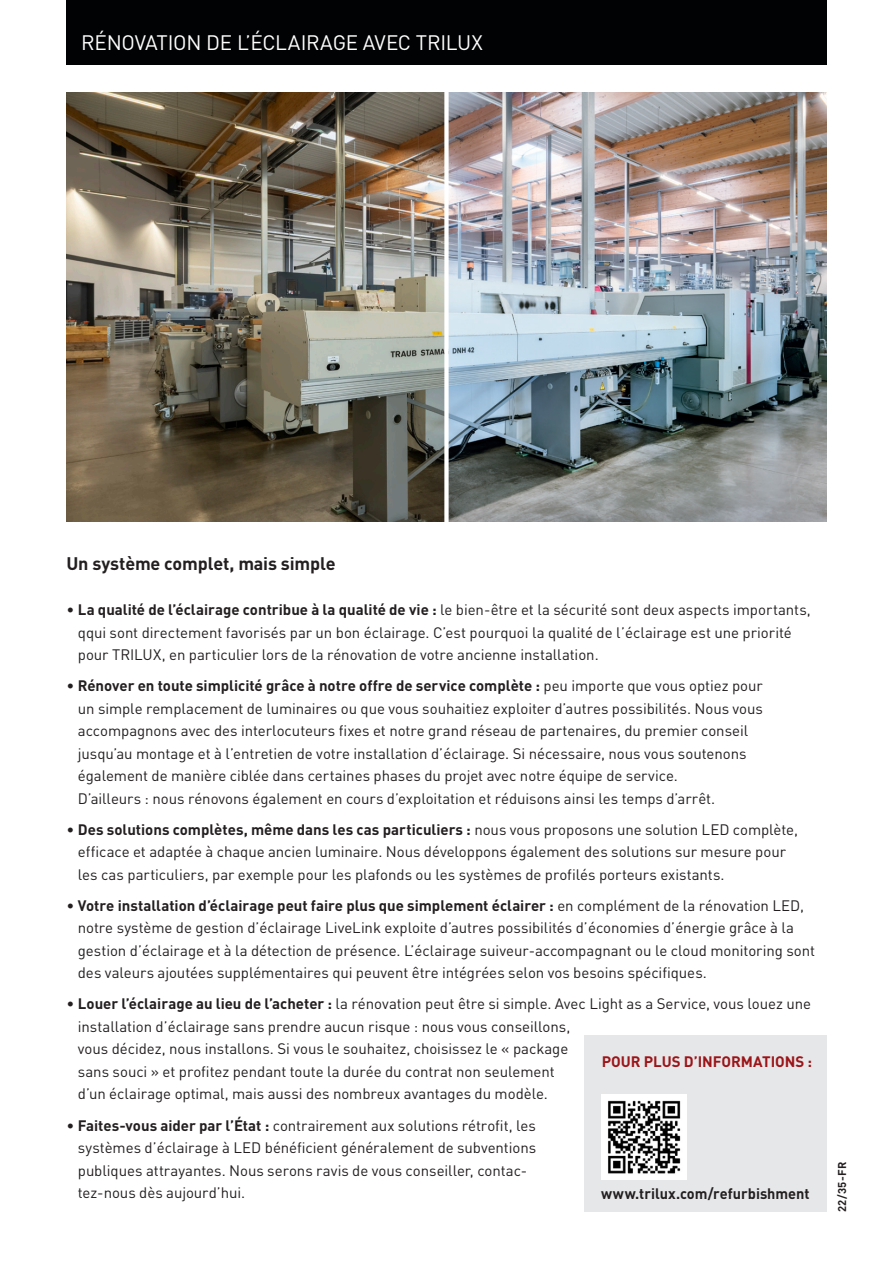
<style>
.page{position:relative;width:893px;height:1263px;background:#fff}
.page>*{position:absolute;margin:0;border:0;box-sizing:border-box;transform-origin:0 0}
.t1{font:20.7px "Trilux DIN";letter-spacing:-.015em;color:#fff}
.t2{font:700 18px "Trilux DIN";letter-spacing:-.01em;color:#231f20}
.t3{font:15px/22.5px "Trilux DIN";letter-spacing:-.005em;color:#231f20}
.t4{font:700 15px "Trilux DIN";color:#231f20}
.t5{font:700 15px "Trilux DIN";color:#9c1418}
.t6{font:700 11.25px "Trilux DIN";color:#231f20}
.s1{font-weight:700}
</style>
<div class="page">
<div style="left:66px;top:0;width:760px;height:65px;background:#010203"></div>
<img style="left:66px;top:92px;width:378px;height:429px">
<img style="left:449px;top:92px;width:377px;height:429px">
<div style="left:584px;top:1035px;width:242px;height:177px;background:#e6e7e9"></div>
<img style="left:602px;top:1095px;width:84px;height:84px">
<h1 class="t1" style="left:81px;top:29px;width:403px">RÉNOVATION DE L’ÉCLAIRAGE AVEC TRILUX</h1>
<p class="t2" style="left:66px;top:552px;width:271px">Un système complet, mais simple</p>
<p class="t3" style="left:78px;top:599px;width:734px;text-indent:-11px">• <span class="s1">La qualité de l’éclairage contribue à la qualité de vie :</span> le bien-être et la sécurité sont deux aspects importants, qqui sont directement favorisés par un bon éclairage. C’est pourquoi la qualité de l’éclairage est une priorité pour TRILUX, en particulier lors de la rénovation de votre ancienne installation.</p>
<p class="t3" style="left:78px;top:675px;width:687px;text-indent:-11px">• <span class="s1">Rénover en toute simplicité grâce à notre offre de service complète :</span> peu importe que vous optiez pour un simple remplacement de luminaires ou que vous souhaitiez exploiter d’autres possibilités. Nous vous accompagnons avec des interlocuteurs fixes et notre grand réseau de partenaires, du premier conseil jusqu’au montage et à l’entretien de votre installation d’éclairage. Si nécessaire, nous vous soutenons également de manière ciblée dans certaines phases du projet avec notre équipe de service.<br>D’ailleurs : nous rénovons également en cours d’exploitation et réduisons ainsi les temps d’arrêt.</p>
<p class="t3" style="left:78px;top:818px;width:722px;text-indent:-11px">• <span class="s1">Des solutions complètes, même dans les cas particuliers :</span> nous vous proposons une solution LED complète, efficace et adaptée à chaque ancien luminaire. Nous développons également des solutions sur mesure pour les cas particuliers, par exemple pour les plafonds ou les systèmes de profilés porteurs existants.</p>
<p class="t3" style="left:78px;top:894px;width:739px;text-indent:-11px">• <span class="s1">Votre installation d’éclairage peut faire plus que simplement éclairer :</span> en complément de la rénovation LED, notre système de gestion d’éclairage LiveLink exploite d’autres possibilités d’économies d’énergie grâce à la gestion d’éclairage et à la détection de présence. L’éclairage suiveur-accompagnant ou le cloud monitoring sont des valeurs ajoutées supplémentaires qui peuvent être intégrées selon vos besoins spécifiques.</p>
<p class="t3" style="left:78px;top:993px;width:735px;text-indent:-11px">• <span class="s1">Louer l’éclairage au lieu de l’acheter :</span> la rénovation peut être si simple. Avec Light as a Service, vous louez une installation d’éclairage sans prendre aucun risque : nous vous conseillons,<br>vous décidez, nous installons. Si vous le souhaitez, choisissez le « package<br>sans souci » et profitez pendant toute la durée du contrat non seulement<br>d’un éclairage optimal, mais aussi des nombreux avantages du modèle.</p>
<p class="t3" style="left:78px;top:1114px;width:460px;text-indent:-11px">• <span class="s1">Faites-vous aider par l’État :</span> contrairement aux solutions rétrofit, les systèmes d’éclairage à LED bénéficient généralement de subventions publiques attrayantes. Nous serons ravis de vous conseiller, contac&shy;tez-nous dès aujourd’hui.</p>
<p class="t5" style="left:602px;top:1052px;width:212px">POUR PLUS D’INFORMATIONS :</p>
<p class="t4" style="left:601px;top:1183px;width:210px">www.trilux.com/refurbishment</p>
<p class="t6" style="left:835px;top:1212px;width:51px;rotate:-90deg">22/35-FR</p>
</div>
